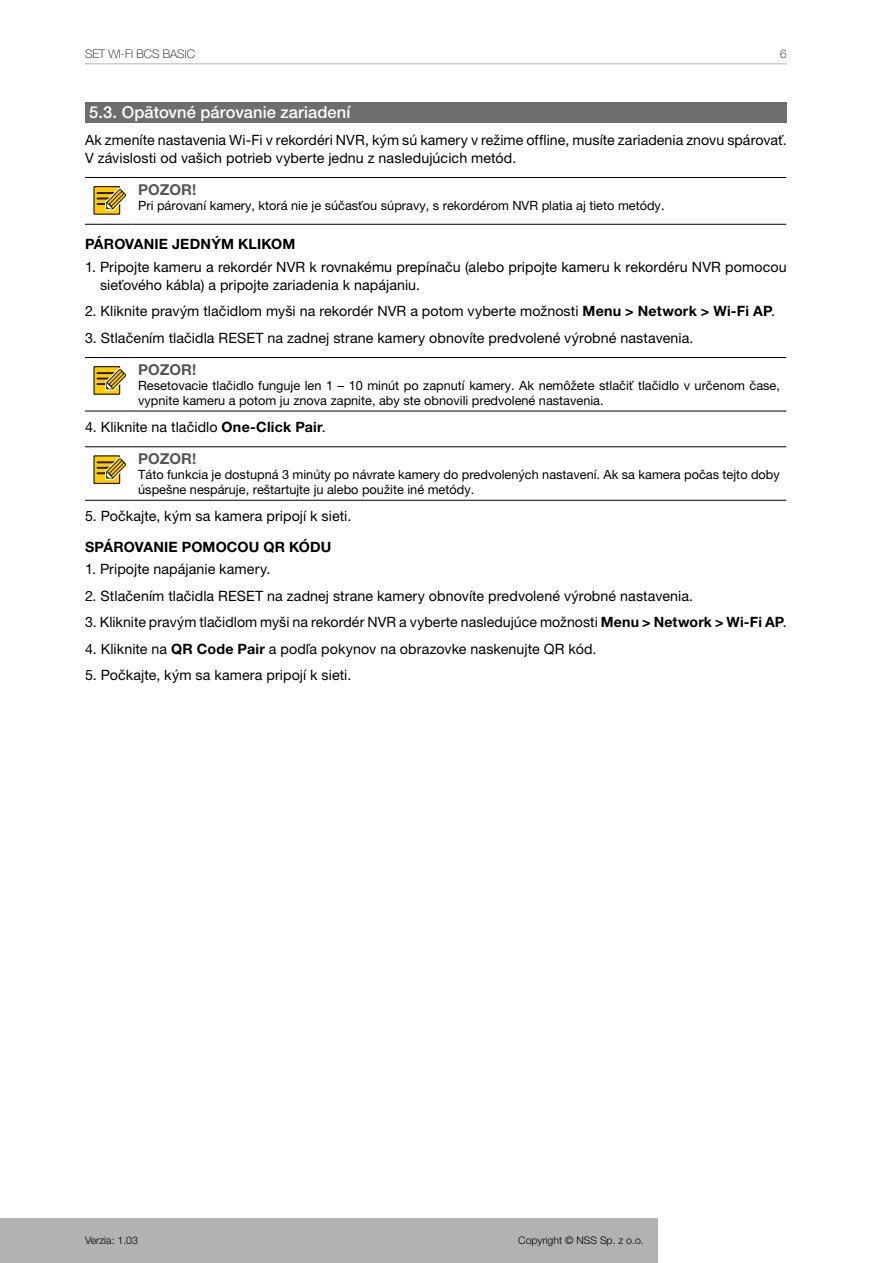
<style>
.page{position:relative;width:893px;height:1263px;background:#fff}
.page>*{position:absolute;margin:0;border:0;box-sizing:border-box;transform-origin:0 0}
.t1{font:500 16.5px "Helvetica Neue LT Pro";color:#fff}
.t2{font:700 15px "Helvetica Neue LT Pro";color:#565655}
.t3{font:14.25px/18px "Helvetica Neue LT Pro";letter-spacing:.005em;color:#000}
.t4{font:700 14.25px "Helvetica Neue LT Pro";letter-spacing:.015em;color:#000}
.t5{font:12.75px/15px "Helvetica Neue LT Pro";color:#000}
.t6{font:100 11.85px "Helvetica Neue LT Pro";color:#000}
.t7{font:300 10.5px "Helvetica Neue LT Pro";color:#000}
.s1{font-weight:700}
</style>
<div class="page">
<div style="left:0;top:1218px;width:658px;height:45px;background:#b1b2b3"></div>
<hr style="left:85px;top:63px;width:702px;height:1px;background:#b1b2b3">
<div style="left:85px;top:102px;width:702px;height:21px;background:#6e6e6e"></div>
<hr style="left:85px;top:177px;width:47px;height:1px;background:#000">
<hr style="left:132px;top:177px;width:654px;height:1px;background:#000">
<hr style="left:85px;top:224px;width:47px;height:1px;background:#000">
<hr style="left:132px;top:224px;width:654px;height:1px;background:#000">
<svg style="left:93px;top:186px;width:34px;height:29px"></svg>
<hr style="left:85px;top:357px;width:47px;height:1px;background:#000">
<hr style="left:132px;top:357px;width:654px;height:1px;background:#000">
<hr style="left:85px;top:411px;width:47px;height:1px;background:#000">
<hr style="left:132px;top:411px;width:654px;height:1px;background:#000">
<svg style="left:93px;top:366px;width:34px;height:29px"></svg>
<hr style="left:85px;top:446px;width:47px;height:1px;background:#000">
<hr style="left:132px;top:446px;width:654px;height:1px;background:#000">
<hr style="left:85px;top:500px;width:47px;height:1px;background:#000">
<hr style="left:132px;top:500px;width:654px;height:1px;background:#000">
<svg style="left:93px;top:455px;width:34px;height:29px"></svg>
<p class="t6" style="left:85px;top:47px;width:111px">SET WI-FI BCS BASIC</p>
<p class="t6" style="left:780px;top:47px;width:8px">6</p>
<p class="t1" style="left:89px;top:102px;width:262px">5.3. Opätovné párovanie zariadení</p>
<p class="t3" style="left:85px;top:130px;width:703px">Ak zmeníte nastavenia Wi-Fi v rekordéri NVR, kým sú kamery v režime offline, musíte zariadenia znovu spárovať.<br>V závislosti od vašich potrieb vyberte jednu z nasledujúcich metód.</p>
<p class="t2" style="left:138px;top:180px;width:60px">POZOR!</p>
<p class="t5" style="left:138px;top:197px;width:528px">Pri párovaní kamery, ktorá nie je súčasťou súpravy, s rekordérom NVR platia aj tieto metódy.</p>
<p class="t4" style="left:85px;top:235px;width:212px">PÁROVANIE JEDNÝM KLIKOM</p>
<p class="t3" style="left:100px;top:257px;width:688px;text-indent:-15px">1. Pripojte kameru a rekordér NVR k rovnakému prepínaču (alebo pripojte kameru k rekordéru NVR pomocou sieťového kábla) a pripojte zariadenia k napájaniu.</p>
<p class="t3" style="left:85px;top:302px;width:691px">2. Kliknite pravým tlačidlom myši na rekordér NVR a potom vyberte možnosti <span class="s1">Menu &gt; Network &gt; Wi-Fi AP</span>.</p>
<p class="t3" style="left:85px;top:328px;width:610px">3. Stlačením tlačidla RESET na zadnej strane kamery obnovíte predvolené výrobné nastavenia.</p>
<p class="t2" style="left:138px;top:360px;width:60px">POZOR!</p>
<p class="t5" style="left:138px;top:377px;width:643px">Resetovacie tlačidlo funguje len 1 – 10 minút po zapnutí kamery. Ak nemôžete stlačiť tlačidlo v určenom čase, vypnite kameru a potom ju znova zapnite, aby ste obnovili predvolené nastavenia.</p>
<p class="t3" style="left:85px;top:418px;width:242px">4. Kliknite na tlačidlo <span class="s1">One-Click Pair</span>.</p>
<p class="t2" style="left:138px;top:449px;width:60px">POZOR!</p>
<p class="t5" style="left:138px;top:467px;width:643px">Táto funkcia je dostupná 3 minúty po návrate kamery do predvolených nastavení. Ak sa kamera počas tejto doby úspešne nespáruje, reštartujte ju alebo použite iné metódy.</p>
<p class="t3" style="left:85px;top:507px;width:268px">5. Počkajte, kým sa kamera pripojí k sieti.</p>
<p class="t4" style="left:85px;top:538px;width:248px">SPÁROVANIE POMOCOU QR KÓDU</p>
<p class="t3" style="left:85px;top:560px;width:187px">1. Pripojte napájanie kamery.</p>
<p class="t3" style="left:85px;top:586px;width:610px">2. Stlačením tlačidla RESET na zadnej strane kamery obnovíte predvolené výrobné nastavenia.</p>
<p class="t3" style="left:85px;top:613px;width:703px">3. Kliknite pravým tlačidlom myši na rekordér NVR a vyberte nasledujúce možnosti <span class="s1">Menu &gt; Network &gt; Wi-Fi AP</span>.</p>
<p class="t3" style="left:85px;top:639px;width:513px">4. Kliknite na <span class="s1">QR Code Pair</span> a podľa pokynov na obrazovke naskenujte QR kód.</p>
<p class="t3" style="left:85px;top:666px;width:268px">5. Počkajte, kým sa kamera pripojí k sieti.</p>
<p class="t7" style="left:85px;top:1234px;width:54px">Verzia: 1.03</p>
<p class="t7" style="left:518px;top:1234px;width:127px">Copyright © NSS Sp. z o.o.</p>
</div>
